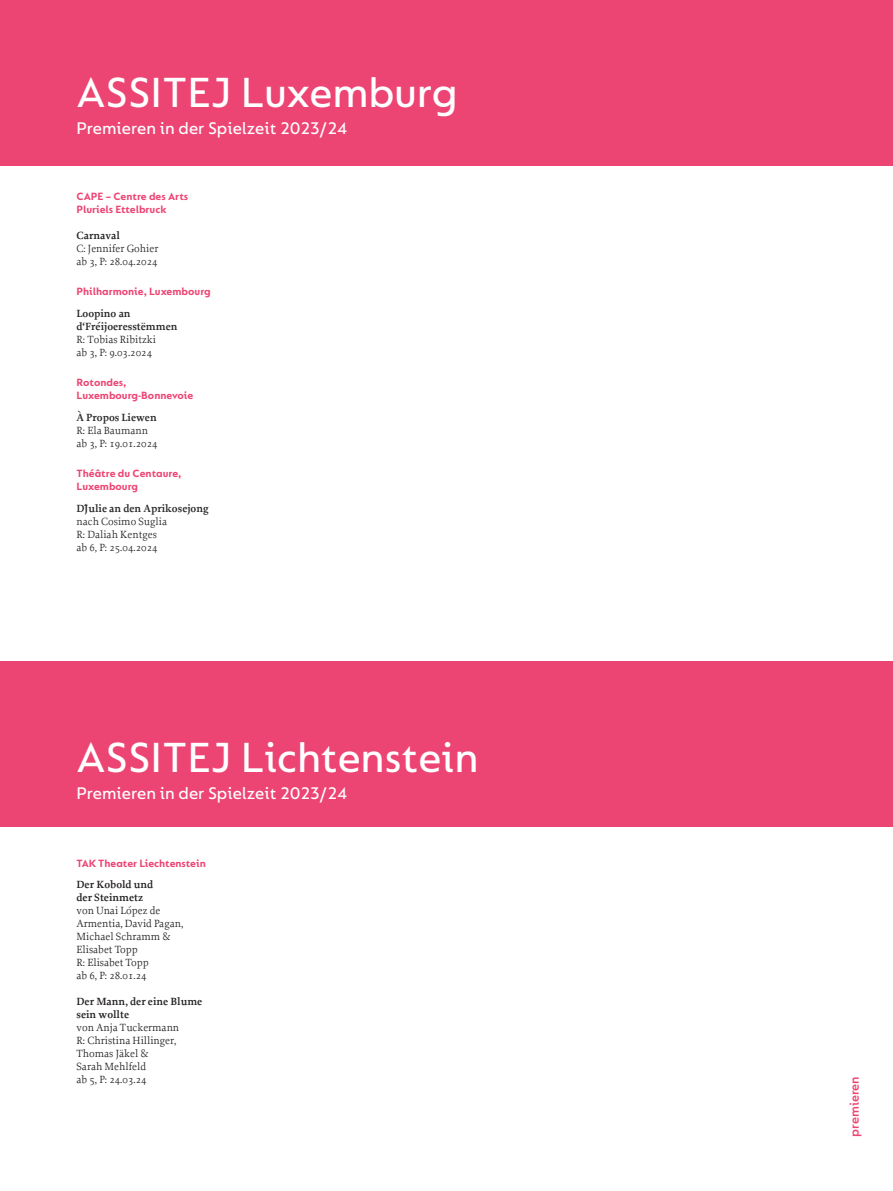
<style>
.page{position:relative;width:893px;height:1191px;background:#fff}
.page>*{position:absolute;margin:0;border:0;box-sizing:border-box;transform-origin:0 0}
.U2{font:500 45px "FS Lucas";letter-spacing:-.005em;color:#fff}
.t1{font:500 18px "FS Lucas";color:#fff}
.t2{font:600 13.5px "FS Lucas";color:#ed4573}
._01_Theater{font:700 11.25px/13px "FS Lucas";color:#ed4573}
.Normal__Web{font:700 11.25px "FS Lucas";color:#ed4573}
.No_Spacing{font:10.95px "Proforma";color:#231f20}
.Normal__Web-2{font:10.95px/13px "Proforma";color:#242424}
.t3{font:600 10.95px/13px "Proforma";color:#231f20}
._01_Theater-2{font:10.95px/13px "Proforma";color:#242424}
.Normal__Web-3{font:600 10.95px "Proforma";color:#242424}
.s1{font-weight:600;color:#231f20}
.s2{font-weight:600}
</style>
<div class="page">
<div style="left:0;top:0;width:893px;height:166px;background:#ed4573"></div>
<div style="left:0;top:661px;width:893px;height:166px;background:#ed4573"></div>
<p class="U2" style="left:77px;top:66px;width:383px">ASSITEJ Luxemburg</p>
<p class="t1" style="left:77px;top:117px;width:272px">Premieren in der Spielzeit 2023/24</p>
<p class="_01_Theater" style="left:77px;top:190px;width:113px">CAPE – Centre des Arts<br>Pluriels Ettelbruck</p>
<p class="_01_Theater-2" style="left:77px;top:229px;width:83px"><span class="s1">Carnaval<br></span>C: Jennifer Gohier ab 3, P: 28.04.2024</p>
<p class="_01_Theater" style="left:77px;top:285px;width:136px">Philharmonie, Luxembourg</p>
<p class="Normal__Web-3" style="left:77px;top:306px;width:56px">Loopino an</p>
<p class="Normal__Web-2" style="left:77px;top:320px;width:103px"><span class="s2">d‘Fréijoeresstëmmen<br></span>R: Tobias Ribitzki<br>ab 3, P: 9.03.2024</p>
<p class="Normal__Web" style="left:77px;top:376px;width:51px">Rotondes,</p>
<p class="Normal__Web" style="left:77px;top:389px;width:118px">Luxembourg-Bonnevoie</p>
<p class="Normal__Web-2" style="left:77px;top:410px;width:83px"><span class="s2">À Propos Liewen<br></span>R: Ela Baumann ab 3, P: 19.01.2024</p>
<p class="_01_Theater" style="left:77px;top:467px;width:106px">Théâtre du Centaure,</p>
<p class="_01_Theater" style="left:77px;top:480px;width:63px">Luxembourg</p>
<p class="Normal__Web-2" style="left:77px;top:501px;width:134px"><span class="s2">D´Julie an den Aprikosejong </span>nach Cosimo Suglia<br>R: Daliah Kentges<br>ab 6, P: 25.04.2024</p>
<p class="U2" style="left:77px;top:731px;width:403px">ASSITEJ Lichtenstein</p>
<p class="t1" style="left:77px;top:782px;width:272px">Premieren in der Spielzeit 2023/24</p>
<p class="_01_Theater" style="left:77px;top:856px;width:131px">TAK Theater Liechtenstein</p>
<p class="t3" style="left:77px;top:878px;width:78px">Der Kobold und</p>
<p class="t3" style="left:77px;top:891px;width:68px">der Steinmetz</p>
<p class="No_Spacing" style="left:77px;top:904px;width:85px">von Unai López de</p>
<p class="No_Spacing" style="left:77px;top:917px;width:108px">Armentia, David Pagan,</p>
<p class="No_Spacing" style="left:77px;top:930px;width:96px">Michael Schramm &amp;</p>
<p class="No_Spacing" style="left:77px;top:943px;width:63px">Elisabet Topp</p>
<p class="No_Spacing" style="left:77px;top:956px;width:74px">R: Elisabet Topp</p>
<p class="No_Spacing" style="left:77px;top:969px;width:72px">ab 6, P: 28.01.24</p>
<p class="t3" style="left:77px;top:995px;width:127px">Der Mann, der eine Blume sein wollte</p>
<p class="No_Spacing" style="left:77px;top:1021px;width:104px">von Anja Tuckermann</p>
<p class="No_Spacing" style="left:77px;top:1033px;width:101px">R: Christina Hillinger,</p>
<p class="No_Spacing" style="left:77px;top:1046px;width:74px">Thomas Jäkel &amp;</p>
<p class="No_Spacing" style="left:77px;top:1059px;width:71px">Sarah Mehlfeld</p>
<p class="No_Spacing" style="left:77px;top:1072px;width:72px">ab 5, P: 24.03.24</p>
<p class="t2" style="left:847px;top:1136px;width:62px;rotate:-90deg">premieren</p>
</div>
